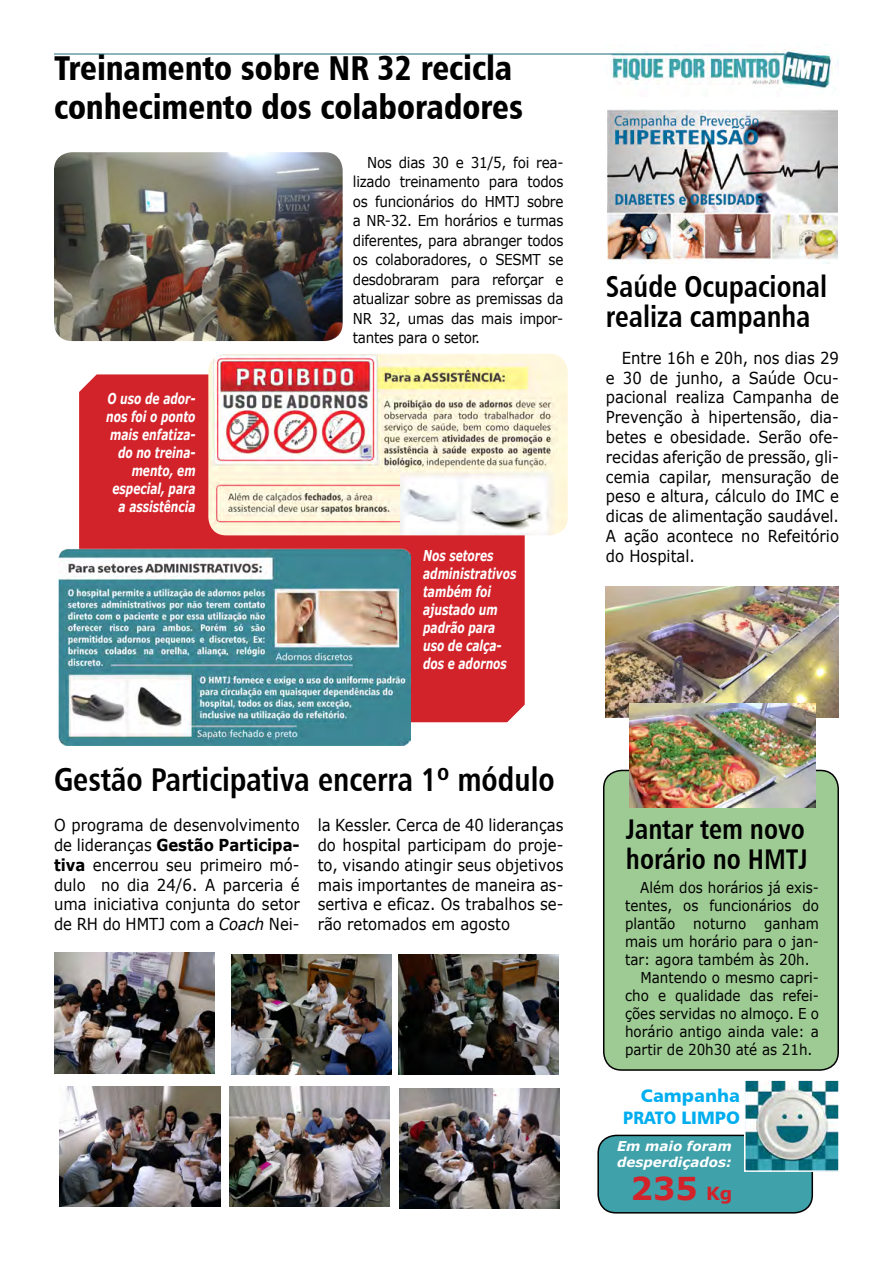
<style>
.page{position:relative;width:893px;height:1263px;background:#fff}
.page>*{position:absolute;margin:0;border:0;box-sizing:border-box;transform-origin:0 0}
.t1{font:34.5px/39px "Humanist 777 BT Black Condensed B";color:#000;scale:.95 1}
.t2{font:33px "Humanist 777 BT Bold Condensed B";color:#000;scale:.95 1}
.t3{font:700 31.5px "Verdana";color:#d2232a}
.t4{font:30px/30px "Humanist 777 BT Bold Condensed B";color:#000;scale:.95 1}
.t5{font:28.5px/30px "Humanist 777 BT Bold Condensed B";color:#000;scale:.95 1}
.t6{font:18px/21.6px "Humanist 777 BT Black B";color:#00aeef;text-align:right}
.t7{font:700 18px "Verdana";color:#d2232a}
.t8{font:16.5px/19.8px "Verdana";color:#000;text-align:right;scale:.9 1}
.t9{font:700 16.5px "Verdana";color:#000;scale:.9 1}
.t10{font:15px/19.5px "Verdana";letter-spacing:-.02em;color:#000;scale:.9 1}
.t11{font:15px/18px "Verdana";color:#000;scale:.9 1}
.t12{font:italic 700 15px/18px "Verdana";color:#fff;text-align:center;scale:.71 1}
.t13{font:italic 700 13.5px/16.2px "Verdana";color:#fff}
.s1{font-weight:400}
.s2{font-style:italic}
</style>
<div class="page">
<div style="left:604px;top:770px;width:234px;height:300px;background:#9ecb93;border-radius:18px"></div>
<div style="left:603px;top:770px;width:236px;height:301px;border:2px solid #000;border-radius:18px"></div>
<div style="left:79px;top:374px;width:446px;height:350px;background:#d2232a"></div>
<img style="left:54px;top:152px;width:289px;height:189px">
<img style="left:604px;top:44px;width:235px;height:46px">
<hr style="left:54px;top:54px;width:730px;height:1px;background:#1e6a7a">
<img style="left:208px;top:354px;width:360px;height:181px">
<img style="left:58px;top:545px;width:352px;height:200px">
<img style="left:607px;top:110px;width:231px;height:154px">
<div style="left:598px;top:1135px;width:214px;height:78px;background:#3fa1aa;border-radius:18px"></div>
<div style="left:597px;top:1135px;width:216px;height:78px;border:2px solid #000;border-radius:18px"></div>
<img style="left:747px;top:1082px;width:90px;height:87px">
<div style="left:744px;top:1079px;width:96px;height:93px;border:2px solid #fff"></div>
<img style="left:54px;top:953px;width:160px;height:120px">
<img style="left:231px;top:955px;width:160px;height:120px">
<img style="left:399px;top:955px;width:160px;height:120px">
<img style="left:60px;top:1087px;width:160px;height:120px">
<img style="left:399px;top:1089px;width:160px;height:120px">
<img style="left:230px;top:1087px;width:160px;height:120px">
<img style="left:606px;top:587px;width:232px;height:130px">
<img style="left:629px;top:703px;width:186px;height:105px">
<h1 class="t1" style="left:54px;top:48px;width:495px">Treinamento sobre NR 32 recicla conhecimento dos colaboradores</h1>
<p class="t10" style="left:367px;top:152px;width:29px">Nos</p>
<p class="t10" style="left:399px;top:152px;width:31px">dias</p>
<p class="t10" style="left:432px;top:152px;width:20px">30</p>
<p class="t10" style="left:456px;top:152px;width:10px">e</p>
<p class="t10" style="left:471px;top:152px;width:41px">31/5,</p>
<p class="t10" style="left:513px;top:152px;width:19px">foi</p>
<p class="t10" style="left:536px;top:152px;width:32px">rea-</p>
<p class="t10" style="left:353px;top:172px;width:44px">lizado</p>
<p class="t10" style="left:400px;top:172px;width:90px">treinamento</p>
<p class="t10" style="left:489px;top:172px;width:34px">para</p>
<p class="t10" style="left:527px;top:172px;width:42px">todos</p>
<p class="t10" style="left:375px;top:191px;width:89px">funcionários</p>
<p class="t10" style="left:461px;top:191px;width:20px">do</p>
<p class="t10" style="left:527px;top:191px;width:42px">sobre</p>
<p class="t10" style="left:485px;top:191px;width:41px">HMTJ</p>
<p class="t10" style="left:353px;top:191px;width:18px">os</p>
<p class="t10" style="left:353px;top:211px;width:235px">a NR-32. Em horários e turmas</p>
<p class="t10" style="left:353px;top:230px;width:235px">diferentes, para abranger todos</p>
<p class="t10" style="left:549px;top:250px;width:18px">se</p>
<p class="t10" style="left:376px;top:250px;width:126px">colaboradores o,</p>
<p class="t10" style="left:495px;top:250px;width:52px">SESMT</p>
<p class="t10" style="left:353px;top:250px;width:18px">os</p>
<p class="t12" style="left:108px;top:389px;width:125px">O uso de ador-</p>
<p class="t12" style="left:106px;top:407px;width:127px">nos foi o ponto</p>
<p class="t12" style="left:110px;top:425px;width:122px">mais enfatiza-</p>
<p class="t12" style="left:118px;top:443px;width:111px">do no treina-</p>
<p class="t12" style="left:132px;top:461px;width:92px">mento, em</p>
<p class="t12" style="left:113px;top:479px;width:118px">especial, para a assistência</p>
<p class="t10" style="left:492px;top:269px;width:59px">reforçar</p>
<p class="t10" style="left:353px;top:269px;width:235px">desdobraram<br>atualizar sobre as premissas da</p>
<p class="t10" style="left:353px;top:328px;width:143px">tantes para o setor.</p>
<p class="t10" style="left:451px;top:269px;width:34px">para</p>
<p class="t10" style="left:555px;top:269px;width:10px">e</p>
<p class="t10" style="left:451px;top:308px;width:27px">das</p>
<p class="t10" style="left:379px;top:308px;width:25px">32,</p>
<p class="t10" style="left:481px;top:308px;width:36px">mais</p>
<p class="t10" style="left:520px;top:308px;width:50px">impor-</p>
<p class="t10" style="left:353px;top:308px;width:23px">NR</p>
<p class="t10" style="left:408px;top:308px;width:42px">umas</p>
<p class="t12" style="left:423px;top:546px;width:133px;text-align:left">Nos setores administrativos também foi ajustado um padrão para</p>
<p class="t12" style="left:423px;top:654px;width:119px">dos e adornos</p>
<p class="t12" style="left:423px;top:636px;width:112px">uso de calça-</p>
<h2 class="t2" style="left:54px;top:758px;width:529px">Gestão Participativa encerra º1 módulo</h2>
<p class="t8" style="left:54px;top:815px;width:274px">O programa de desenvolvimento</p>
<p class="t8" style="left:318px;top:815px;width:275px">la Kessler. Cerca de 40 lideranças</p>
<p class="t9" style="left:54px;top:833px;width:274px"><span class="s1">de lideranças</span> Gestão Participa-</p>
<p class="t8" style="left:318px;top:835px;width:274px">do hospital participam do proje-</p>
<p class="t9" style="left:54px;top:853px;width:36px">tiva</p>
<p class="t8" style="left:93px;top:855px;width:75px">encerrou</p>
<p class="t8" style="left:166px;top:855px;width:30px">seu</p>
<p class="t8" style="left:200px;top:855px;width:71px">primeiro</p>
<p class="t8" style="left:270px;top:855px;width:35px">mó-</p>
<p class="t8" style="left:318px;top:855px;width:275px">to, visando atingir seus objetivos</p>
<p class="t8" style="left:54px;top:874px;width:37px">dulo</p>
<p class="t8" style="left:101px;top:874px;width:22px">no</p>
<p class="t8" style="left:127px;top:874px;width:26px">dia</p>
<p class="t8" style="left:157px;top:874px;width:46px">24/6.</p>
<p class="t8" style="left:205px;top:874px;width:13px">A</p>
<p class="t8" style="left:223px;top:874px;width:69px">parceria</p>
<p class="t8" style="left:291px;top:874px;width:11px">é</p>
<p class="t8" style="left:318px;top:874px;width:274px">mais importantes de maneira as-</p>
<p class="t8" style="left:54px;top:894px;width:274px">uma iniciativa conjunta do setor</p>
<p class="t8" style="left:318px;top:894px;width:274px">sertiva e eficaz. Os trabalhos se-</p>
<p class="t8" style="left:54px;top:914px;width:274px">de RH do HMTJ com a <span class="s2">Coach</span> Nei-</p>
<p class="t8" style="left:318px;top:914px;width:215px">rão retomados em agosto</p>
<h3 class="t4" style="left:606px;top:271px;width:235px">Saúde Ocupacional realiza campanha</h3>
<p class="t8" style="left:622px;top:348px;width:243px">Entre 16 eh 20 ,h nos dias 29</p>
<p class="t8" style="left:821px;top:387px;width:22px">de</p>
<p class="t8" style="left:749px;top:368px;width:53px">Saúde</p>
<p class="t8" style="left:650px;top:368px;width:22px">de</p>
<p class="t8" style="left:676px;top:368px;width:73px">junho a,</p>
<p class="t8" style="left:623px;top:368px;width:22px">30</p>
<p class="t8" style="left:803px;top:368px;width:41px">Ocu-</p>
<p class="t8" style="left:606px;top:368px;width:11px">e</p>
<p class="t8" style="left:606px;top:387px;width:70px">pacional</p>
<p class="t8" style="left:676px;top:387px;width:56px">realiza</p>
<p class="t8" style="left:733px;top:387px;width:90px">Campanha</p>
<p class="t8" style="left:606px;top:407px;width:87px">Prevenção</p>
<p class="t8" style="left:691px;top:407px;width:11px">à</p>
<p class="t8" style="left:709px;top:407px;width:105px">hipertensão,</p>
<p class="t8" style="left:810px;top:407px;width:34px">dia-</p>
<p class="t8" style="left:606px;top:427px;width:47px">betes</p>
<p class="t8" style="left:654px;top:427px;width:11px">e</p>
<p class="t8" style="left:670px;top:427px;width:91px">obesidade.</p>
<p class="t8" style="left:758px;top:427px;width:50px">Serão</p>
<p class="t8" style="left:809px;top:427px;width:35px">ofe-</p>
<p class="t8" style="left:606px;top:447px;width:260px">recidas aferição de pressão, gli-</p>
<p class="t8" style="left:606px;top:467px;width:50px">cemia</p>
<p class="t8" style="left:659px;top:467px;width:60px">capilar,</p>
<p class="t8" style="left:721px;top:467px;width:102px">mensuração</p>
<p class="t8" style="left:821px;top:467px;width:22px">de</p>
<p class="t8" style="left:606px;top:486px;width:260px">peso e altura, cálculo do IMC e dicas de alimentação saudável.<br>Refeitório</p>
<p class="t8" style="left:624px;top:526px;width:40px">ação</p>
<p class="t8" style="left:606px;top:526px;width:100px;text-align:left">A<br>do Hospital.</p>
<p class="t8" style="left:667px;top:526px;width:75px">acontece</p>
<p class="t8" style="left:741px;top:526px;width:22px">no</p>
<h3 class="t5" style="left:626px;top:814px;width:193px">Jantar tem novo horário no HMTJ</h3>
<p class="t11" style="left:640px;top:878px;width:200px">Além dos horários já exis-</p>
<p class="t10" style="left:764px;top:913px;width:62px">ganham</p>
<p class="t11" style="left:709px;top:896px;width:93px">funcionários</p>
<p class="t10" style="left:802px;top:895px;width:20px">do</p>
<p class="t10" style="left:625px;top:895px;width:54px">tentes,</p>
<p class="t10" style="left:683px;top:895px;width:18px">os</p>
<p class="t11" style="left:625px;top:914px;width:57px">plantão</p>
<p class="t11" style="left:625px;top:950px;width:207px">tar: agora também às 20 .h</p>
<p class="t11" style="left:693px;top:914px;width:61px">noturno</p>
<p class="t11" style="left:625px;top:932px;width:217px">mais um horário para o jan-</p>
<p class="t11" style="left:640px;top:968px;width:200px">Mantendo o mesmo capri-</p>
<p class="t11" style="left:625px;top:1022px;width:217px">horário antigo ainda vale a: partir de 20h30 até as 21 .h</p>
<p class="t10" style="left:783px;top:985px;width:42px">refei-</p>
<p class="t10" style="left:625px;top:985px;width:28px">cho</p>
<p class="t11" style="left:675px;top:986px;width:74px">qualidade</p>
<p class="t10" style="left:750px;top:985px;width:28px">das</p>
<p class="t10" style="left:658px;top:985px;width:10px">e</p>
<p class="t11" style="left:625px;top:1004px;width:217px">ções servidas no almoço oE.</p>
<p class="t6" style="left:623px;top:1085px;width:118px">Campanha<br>PRATO LIMPO</p>
<p class="t13" style="left:617px;top:1137px;width:116px">Em maio foram desperdiçados:</p>
<p class="t7" style="left:706px;top:1181px;width:28px">Kg</p>
<h3 class="t3" style="left:631px;top:1166px;width:69px">235</h3>
</div>
